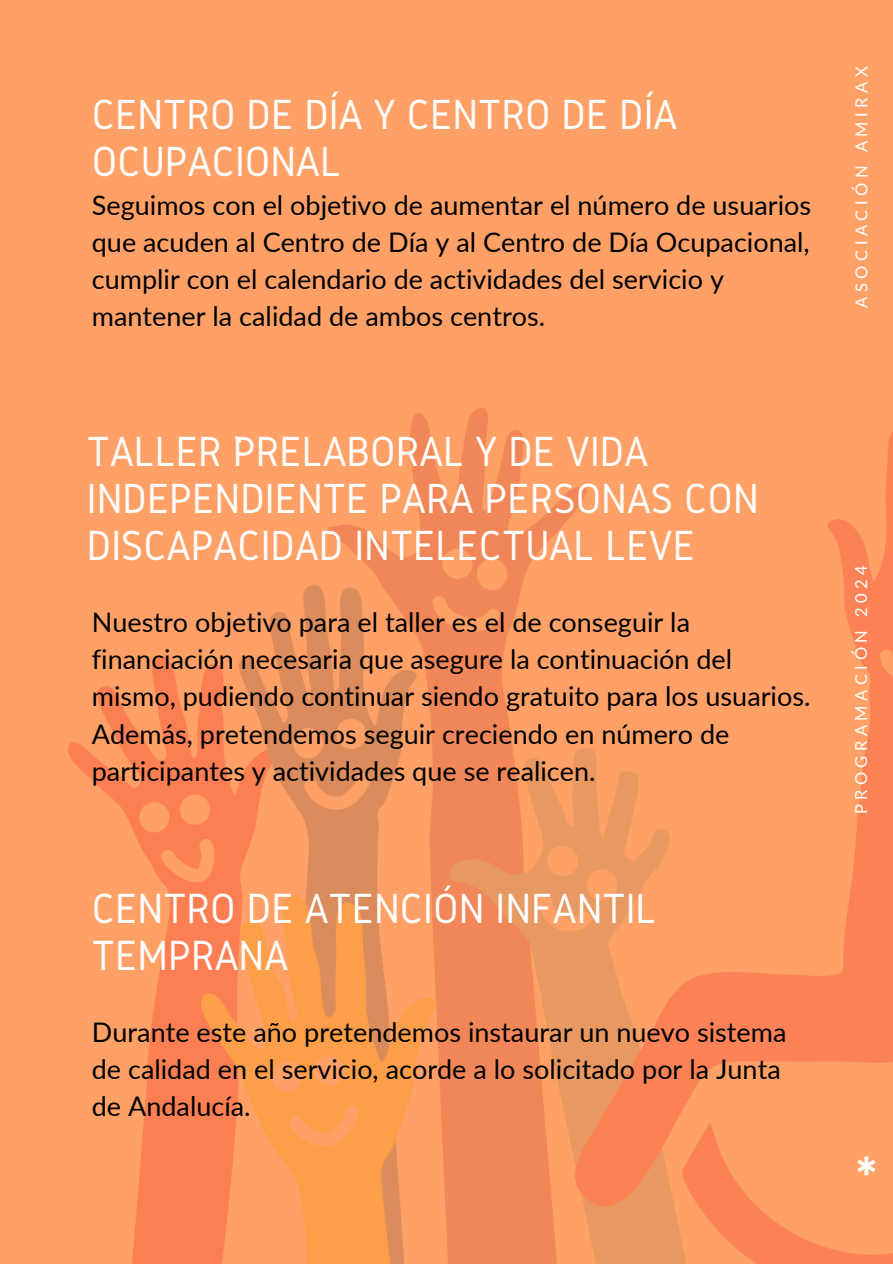
<style>
.page{position:relative;width:893px;height:1264px;background:#fff}
.page>*{position:absolute;margin:0;border:0;box-sizing:border-box;transform-origin:0 0}
.t1{font:900 52.95px "Lato Latin";color:#fff}
.t2{font:43.8px/47.2px "Gidole";color:#fff}
.t3{font:27px/37.2px "Lato";color:#000}
.t4{font:16.5px "Lato";letter-spacing:.27em;color:#fff}
</style>
<div class="page">
<img style="left:0;top:0;width:892px;height:1263px">
<h2 class="t2" style="left:92px;top:90px;width:587px">CENTRO DE DÍA Y CENTRO DE DÍA<br>OCUPACIONAL</h2>
<p class="t3" style="left:92px;top:185px;width:720px">Seguimos con el objetivo de aumentar el número de usuarios que acuden al Centro de Día y al Centro de Día Ocupacional, cumplir con el calendario de actividades del servicio y mantener la calidad de ambos centros.</p>
<h1 class="t4" style="left:851px;top:307px;width:242px;rotate:-90deg">ASOCIACIÓN AMIRAX</h1>
<h2 class="t2" style="left:87px;top:427px;width:673px">TALLER `PRELABORAL Y DE VIDA<br>INDEPENDIENTE PARA PERSONAS CON<br>DISCAPACIDAD INTELECTUAL LEVE</h2>
<p class="t3" style="left:92px;top:603px;width:720px">Nuestro objetivo para el taller es el de conseguir la financiación necesaria que asegure la continuación del mismo, pudiendo continuar siendo gratuito para los usuarios.<br>Además, pretendemos seguir creciendo en número de participantes y actividades que se realicen.</p>
<p class="t2" style="left:92px;top:883px;width:566px">CENTRO DE ATENCIÓN INFANTIL<br>TEMPRANA</p>
<h1 class="t3" style="left:92px;top:1012px;width:696px">Durante este año pretendemos instaurar un nuevo sistema de calidad en el servicio, acorde a lo solicitado por la Junta de Andalucía.</h1>
<h2 class="t4" style="left:850px;top:814px;width:251px;rotate:-90deg">PROGRAMACIÓN 2024</h2>
<h1 class="t1" style="left:855px;top:1154px;width:24px">*</h1>
</div>
